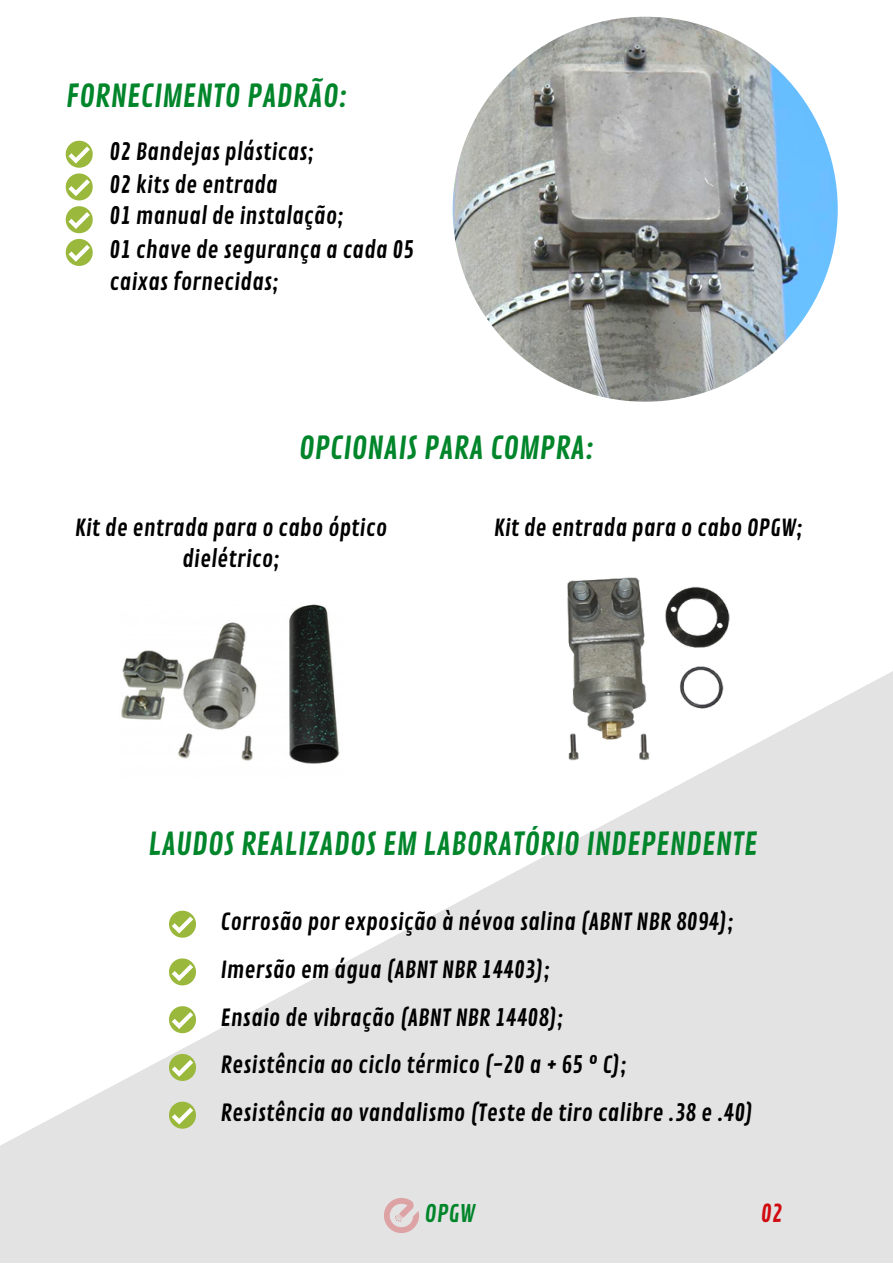
<style>
.page{position:relative;width:893px;height:1264px;background:#fff}
.page>*{position:absolute;margin:0;border:0;box-sizing:border-box;transform-origin:0 0}
.t1{font:30.9px "Contrail One";color:#00852b}
.t2{font:23.7px "Contrail One";color:#00852b}
.t3{font:23.7px "Contrail One";color:#d10a11}
.t4{font:22.95px/31.5px "Contrail One";color:#000}
</style>
<div class="page">
<svg style="left:0;top:672px;width:892px;height:590px;fill:#e3e3e3"></svg>
<svg style="left:66px;top:141px;width:27px;height:59px"></svg>
<svg style="left:66px;top:206px;width:27px;height:27px"></svg>
<svg style="left:66px;top:239px;width:27px;height:27px"></svg>
<img style="left:452px;top:17px;width:385px;height:385px;border-radius:50%">
<img style="left:120px;top:604px;width:222px;height:199px">
<img style="left:552px;top:577px;width:191px;height:188px">
<svg style="left:169px;top:910px;width:27px;height:27px"></svg>
<svg style="left:169px;top:958px;width:27px;height:27px"></svg>
<svg style="left:169px;top:1006px;width:27px;height:27px"></svg>
<svg style="left:169px;top:1053px;width:27px;height:27px"></svg>
<svg style="left:169px;top:1101px;width:27px;height:27px"></svg>
<img style="left:360px;top:1174px;width:82px;height:82px">
<p class="t1" style="left:66px;top:77px;width:283px">FORNECIMENTO PADRÃO:</p>
<p class="t4" style="left:110px;top:137px;width:206px">02 Bandejas plásticas;</p>
<p class="t4" style="left:110px;top:169px;width:170px">02 kits de entrada</p>
<p class="t4" style="left:110px;top:201px;width:235px">01 manual de instalação;</p>
<p class="t4" style="left:110px;top:235px;width:306px">01 chave de segurança a cada 05 caixas fornecidas;</p>
<p class="t1" style="left:299px;top:429px;width:296px">OPCIONAIS PARA COMPRA:</p>
<p class="t4" style="left:75px;top:512px;width:314px;text-align:center">Kit de entrada para o cabo óptico dielétrico;</p>
<p class="t4" style="left:493px;top:512px;width:310px">Kit de entrada para o cabo OPGW;</p>
<p class="t1" style="left:148px;top:826px;width:610px">LAUDOS REALIZADOS EM LABORATÓRIO INDEPENDENTE</p>
<p class="t4" style="left:220px;top:906px;width:514px">Corrosão por exposição à névoa salina (ABNT NBR 8094);</p>
<p class="t4" style="left:220px;top:954px;width:331px">Imersão em água (ABNT NBR 14403);</p>
<p class="t4" style="left:220px;top:1003px;width:344px">Ensaio de vibração (ABNT NBR 14408);</p>
<p class="t4" style="left:220px;top:1049px;width:407px">Resistência ao ciclo térmico (-20 a + 65 º C);</p>
<p class="t4" style="left:220px;top:1097px;width:534px">Resistência ao vandalismo (Teste de tiro calibre .38 e .40)</p>
<p class="t2" style="left:424px;top:1199px;width:52px">OPGW</p>
<p class="t3" style="left:760px;top:1199px;width:24px">02</p>
</div>
